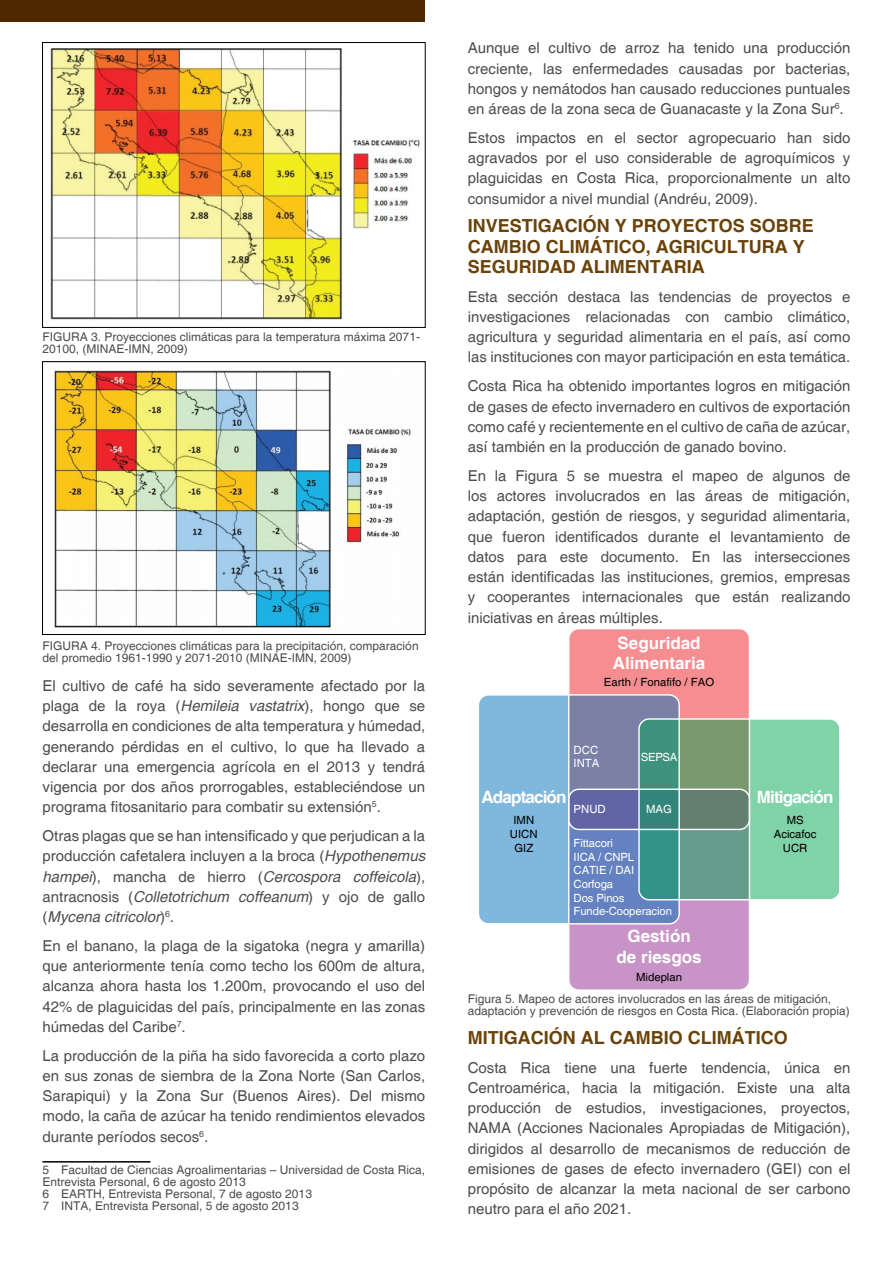
<style>
.page{position:relative;width:893px;height:1263px;background:#fff}
.page>*{position:absolute;margin:0;border:0;box-sizing:border-box;transform-origin:0 0}
.t1{font:700 18px/20.2px "Helvetica";color:#6a4208}
.t2{font:700 16.95px/20.4px "Helvetica";color:#fff}
.t3{font:700 16.95px "Helvetica";letter-spacing:-.05em;color:#fff}
.t4{font:15px/20.2px "Helvetica";color:#4d4d4f;text-align:justify}
.t5{font:12px/12px "Helvetica";color:#4d4d4f}
.t6{font:11.4px/13.6px "Helvetica";letter-spacing:-.01em;color:#fff}
.t7{font:11.4px/13.6px "Helvetica";color:#000;text-align:center}
.s1{font-style:italic}
</style>
<div class="page">
<hr style="left:43px;top:1161px;width:108px;height:1px;background:#000">
<div style="left:0;top:0;width:424px;height:21px;background:#4f2800"></div>
<div style="left:569px;top:629px;width:180px;height:200px;background:#f68e91;border-radius:10px"></div>
<div style="left:569px;top:789px;width:180px;height:201px;background:#c893c7;border-radius:10px"></div>
<svg style="left:478px;top:695px;width:201px;height:229px;background:#779dc9"></svg>
<svg style="left:639px;top:719px;width:201px;height:181px;background:#6bb091"></svg>
<div style="left:568px;top:629px;width:182px;height:201px;border:1px solid #fff;border-radius:10px"></div>
<div style="left:568px;top:788px;width:182px;height:202px;border:1px solid #fff;border-radius:10px"></div>
<div style="left:478px;top:694px;width:202px;height:230px;border:1px solid #fff;border-radius:10px"></div>
<div style="left:638px;top:718px;width:202px;height:182px;border:1px solid #fff;border-radius:10px"></div>
<img style="left:50px;top:48px;width:370px;height:272px">
<div style="left:42px;top:42px;width:384px;height:286px;border:1px solid #000"></div>
<img style="left:54px;top:370px;width:357px;height:258px">
<div style="left:42px;top:361px;width:384px;height:274px;border:1px solid #000"></div>
<p class="t5" style="left:43px;top:332px;width:379px">FIGURA 3. Proyecciones climáticas para la temperatura máxima 2071-<br>20100, (MINAE-IMN, 2009)</p>
<p class="t5" style="left:43px;top:640px;width:378px">FIGURA 4. Proyecciones climáticas para la precipitación, comparación del promedio 1961-1990 y 2071-2010 (MINAE-IMN, 2009)</p>
<p class="t4" style="left:43px;top:676px;width:384px">El cultivo de café ha sido severamente afectado por la plaga de la roya (<span class="s1">Hemileia vastatrix</span>), hongo que se desarrolla en condiciones de alta temperatura y húmedad, generando pérdidas en el cultivo, lo que ha llevado a declarar una emergencia agrícola en el 2013 y tendrá vigencia por dos años prorrogables, estableciéndose un programa fitosanitario para combatir su extensión<sup>5</sup>.</p>
<p class="t4" style="left:43px;top:826px;width:384px">Otras plagas que se han intensificado y que perjudican a la producción cafetalera incluyen a la broca (<span class="s1">Hypothenemus hampei</span>), mancha de hierro (<span class="s1">Cercospora coffeicola</span>), antracnosis (<span class="s1">Colletotrichum coffeanum</span>) y ojo de gallo (<span class="s1">Mycena citricolor</span>)<sup>6</sup>.</p>
<p class="t4" style="left:43px;top:936px;width:384px">En el banano, la plaga de la sigatoka (negra y amarilla) que anteriormente tenía como techo los 600m de altura, alcanza ahora hasta los 1.200m, provocando el uso del 42% de plaguicidas del país, principalmente en las zonas húmedas del Caribe<sup>7</sup>.</p>
<p class="t4" style="left:43px;top:1046px;width:384px">La producción de la piña ha sido favorecida a corto plazo en sus zonas de siembra de la Zona Norte (San Carlos, Sarapiqui) y la Zona Sur (Buenos Aires). Del mismo modo, la caña de azúcar ha tenido rendimientos elevados durante períodos secos<sup>6</sup>.</p>
<p class="t5" style="left:43px;top:1164px;width:384px">5 Facultad de Ciencias Agroalimentarias – Universidad de Costa Rica, Entrevista Personal, 6 de agosto 2013<br>6 EARTH, Entrevista Personal, 7 de agosto 2013<br>7 INTA, Entrevista Personal, 5 de agosto 2013</p>
<p class="t4" style="left:468px;top:39px;width:384px">Aunque el cultivo de arroz ha tenido una producción creciente, las enfermedades causadas por bacterias, hongos y nemátodos han causado reducciones puntuales en áreas de la zona seca de Guanacaste y la Zona Sur<sup>6</sup>.</p>
<p class="t4" style="left:468px;top:128px;width:384px">Estos impactos en el sector agropecuario han sido agravados por el uso considerable de agroquímicos y plaguicidas en Costa Rica, proporcionalmente un alto consumidor a nivel mundial (Andréu, 2009).</p>
<p class="t1" style="left:468px;top:217px;width:348px">INVESTIGACIÓN Y PROYECTOS SOBRE<br>CAMBIO CLIMÁTICO, AGRICULTURA Y<br>SEGURIDAD ALI MENTARIA</p>
<p class="t4" style="left:468px;top:287px;width:384px">Esta sección destaca las tendencias de proyectos e investigaciones relacionadas con cambio climático, agricultura y seguridad alimentaria en el país, así como las instituciones con mayor participación en esta temática.</p>
<p class="t4" style="left:468px;top:376px;width:384px">Costa Rica ha obtenido importantes logros en mitigación de gases de efecto invernadero en cultivos de exportación como café y recientemente en el cultivo de caña de azúcar, así también en la producción de ganado bovino.</p>
<p class="t4" style="left:468px;top:466px;width:384px">En la Figura 5 se muestra el mapeo de algunos de los actores involucrados en las áreas de mitigación, adaptación, gestión de riesgos, y seguridad alimentaria, que fueron identificados durante el levantamiento de datos para este documento. En las intersecciones están identificadas las instituciones, gremios, empresas y cooperantes internacionales que están realizando iniciativas en áreas múltiples.</p>
<p class="t2" style="left:613px;top:633px;width:94px">Seguridad<br>Alimentaria</p>
<p class="t7" style="left:604px;top:675px;width:112px">Earth / Fonafifo / FAO</p>
<p class="t6" style="left:574px;top:743px;width:27px">DCC<br>INTA</p>
<p class="t6" style="left:641px;top:750px;width:38px">SEPSA</p>
<p class="t6" style="left:646px;top:802px;width:27px">MAG</p>
<p class="t6" style="left:574px;top:837px;width:100px">Fittacori<br>IICA / CNPL<br>CATIE / DAI<br>Corfoga<br>Dos Pinos<br>Funde-Cooperacion</p>
<p class="t3" style="left:482px;top:786px;width:86px">Adaptación</p>
<p class="t3" style="left:757px;top:786px;width:78px">Mitigación</p>
<p class="t6" style="left:574px;top:802px;width:34px">PNUD</p>
<p class="t7" style="left:774px;top:814px;width:44px">MS<br>Acicafoc<br>UCR</p>
<p class="t7" style="left:510px;top:814px;width:29px">IMN<br>UICN<br>GIZ</p>
<p class="t2" style="left:617px;top:927px;width:87px;text-align:center">Gestión de riesgos</p>
<p class="t7" style="left:636px;top:970px;width:47px">Mideplan</p>
<p class="t5" style="left:468px;top:993px;width:384px">Figura 5. Mapeo de actores involucrados en las áreas de mitigación, adaptación y prevención de riesgos en Costa Rica. (Elaboración propia)</p>
<p class="t1" style="left:468px;top:1028px;width:50px">Mitigac</p>
<p class="t1" style="left:544px;top:1028px;width:81px">ión al camb</p>
<p class="t1" style="left:664px;top:1028px;width:126px">io climático</p>
<p class="t4" style="left:468px;top:1058px;width:384px">Costa Rica tiene una fuerte tendencia, única en Centroamérica, hacia la mitigación. Existe una alta producción de estudios, investigaciones, proyectos, NAMA (Acciones Nacionales Apropiadas de Mitigación), dirigidos al desarrollo de mecanismos de reducción de emisiones de gases de efecto invernadero (GEI) con el propósito de alcanzar la meta nacional de ser carbono neutro para el año 2021.</p>
</div>
